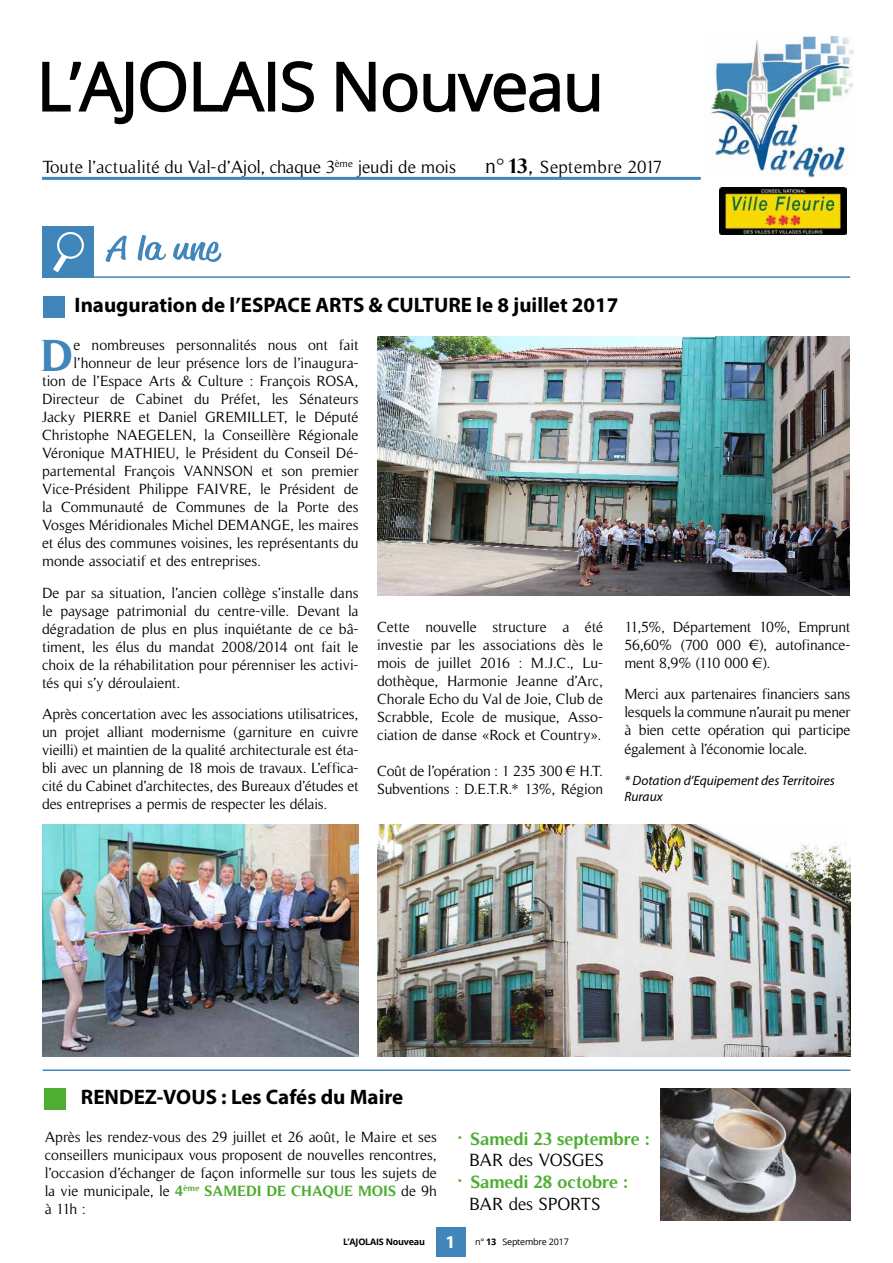
<style>
.page{position:relative;width:893px;height:1263px;background:#fff}
.page>*{position:absolute;margin:0;border:0;box-sizing:border-box;transform-origin:0 0}
.t1{font:67.5px "Open Sans";letter-spacing:-.025em;color:#000}
.t2{font:700 45.45px "Timeless";color:#4186ba}
.t3{font:700 21px "Myriad Pro";color:#000}
.t4{font:18px "Timeless";color:#000}
.t5{font:700 18px "Timeless";letter-spacing:-.005em;color:#4ead33}
.t6{font:15px/18px "Timeless";letter-spacing:-.005em;color:#000;text-align:justify}
.t7{font:italic 13.5px/16.2px "Myriad Pro";color:#000}
.t8{font:700 9px "Open Sans";letter-spacing:-.025em;color:#000}
.s1{font-size:21px}
.s2{font-weight:700;font-size:21px}
.s3{font-weight:700;color:#4ead33}
.s4{font-family:"Myriad Pro";font-size:18px;color:#fff}
.s5{font-weight:400}
</style>
<div class="page">
<div style="left:436px;top:1227px;width:29px;height:29px;background:#4186ba"></div>
<img style="left:710px;top:36px;width:144px;height:141px">
<svg style="left:42px;top:61px;width:92px;height:64px"></svg>
<svg style="left:140px;top:61px;width:47px;height:52px"></svg>
<svg style="left:193px;top:61px;width:72px;height:51px"></svg>
<div style="left:268px;top:62px;width:7px;height:50px;border:2px solid #000"></div>
<svg style="left:282px;top:61px;width:32px;height:52px"></svg>
<svg style="left:336px;top:61px;width:40px;height:51px"></svg>
<svg style="left:382px;top:73px;width:178px;height:40px"></svg>
<svg style="left:567px;top:73px;width:33px;height:40px"></svg>
<img style="left:719px;top:187px;width:127px;height:47px">
<hr style="left:42px;top:177px;width:659px;height:3px;background:#4186ba">
<hr style="left:43px;top:276px;width:807px;height:2px;background:#4186ba">
<div style="left:43px;top:226px;width:51px;height:52px;background:#4186ba"></div>
<svg style="left:53px;top:232px;width:31px;height:40px"></svg>
<svg style="left:106px;top:235px;width:115px;height:27px"></svg>
<div style="left:44px;top:297px;width:21px;height:21px;background:#4186ba"></div>
<div style="left:44px;top:1088px;width:21px;height:21px;background:#4ead33"></div>
<hr style="left:43px;top:1069px;width:807px;height:2px;background:#4186ba">
<img style="left:661px;top:1088px;width:189px;height:132px">
<img style="left:377px;top:337px;width:473px;height:259px">
<img style="left:377px;top:825px;width:473px;height:232px">
<img style="left:42px;top:825px;width:317px;height:232px">
<h1 class="t1" style="left:36px;top:40px;width:569px">L’AJOLAIS Nouveau</h1>
<p class="t4" style="left:43px;top:157px;width:415px">Toute l’actualité du Val-d’Ajol, chaque 3<sup>ème</sup> jeudi de mois</p>
<p class="t4" style="left:485px;top:157px;width:178px"><span class="s1">n°</span> <span class="s2">13</span><span class="s1">,</span> Septembre 2017</p>
<h3 class="t3" style="left:75px;top:292px;width:545px">Inauguration de l’ESPACE ARTS &amp; CULTURE le 8 juillet 2017</h3>
<h2 class="t2" style="left:42px;top:329px;width:33px">D</h2>
<p class="t6" style="left:74px;top:336px;width:287px">e nombreuses personnalités nous ont fait</p>
<p class="t6" style="left:74px;top:354px;width:287px">l’honneur de leur présence lors de l’inaugura-</p>
<p class="t6" style="left:42px;top:372px;width:318px">tion de l’Espace Arts &amp; Culture : François ROSA,</p>
<p class="t6" style="left:42px;top:390px;width:318px">Directeur de Cabinet du Préfet, les Sénateurs</p>
<p class="t6" style="left:42px;top:408px;width:318px">Jacky PIERRE et Daniel GREMILLET, le Député</p>
<p class="t6" style="left:42px;top:426px;width:318px">Christophe NAEGELEN, la Conseillère Régionale</p>
<p class="t6" style="left:42px;top:444px;width:318px">Véronique MATHIEU, le Président du Conseil Dé-</p>
<p class="t6" style="left:42px;top:462px;width:318px">partemental François VANNSON et son premier</p>
<p class="t6" style="left:42px;top:480px;width:318px">Vice-Président Philippe FAIVRE, le Président de</p>
<p class="t6" style="left:42px;top:498px;width:318px">la Communauté de Communes de la Porte des</p>
<p class="t6" style="left:42px;top:516px;width:318px">Vosges Méridionales Michel DEMANGE, les maires</p>
<p class="t6" style="left:42px;top:534px;width:318px">et élus des communes voisines, les représentants du</p>
<p class="t6" style="left:42px;top:552px;width:221px">monde associatif et des entreprises.</p>
<p class="t6" style="left:42px;top:584px;width:318px">De par sa situation, l’ancien collège s’installe dans le paysage patrimonial du centre-ville. Devant la dégradation de plus en plus inquiétante de ce bâ&shy;timent, les élus du mandat 2008/2014 ont fait le choix de la réhabilitation pour pérenniser les activi&shy;tés qui s’y déroulaient.</p>
<p class="t6" style="left:42px;top:705px;width:318px">Après concertation avec les associations utilisatrices, un projet alliant modernisme (garniture en cuivre vieilli) et maintien de la qualité architecturale est éta&shy;bli avec un planning de 18 mois de travaux. L’effica&shy;cité du Cabinet d’architectes, des Bureaux d’études et des entreprises a permis de respecter les délais.</p>
<p class="t6" style="left:377px;top:618px;width:228px">Cette nouvelle structure a été investie par les associations dès le mois de juillet 2016 : M.J.C., Lu&shy;dothèque, Harmonie Jeanne d’Arc, Chorale Echo du Val de Joie, Club de Scrabble, Ecole de musique, Asso&shy;ciation de danse «Rock et Country».</p>
<p class="t6" style="left:377px;top:762px;width:228px">Coût de l’opération : 1 235 300 € H.T.<br>Subventions : D.E.T.R.* 13%, Région</p>
<p class="t6" style="left:624px;top:618px;width:228px">11,5%, Département 10%, Emprunt 56,60% (700 000 €), autofinance&shy;ment 8,9% (110 000 €).</p>
<p class="t6" style="left:624px;top:685px;width:228px">Merci aux partenaires financiers sans lesquels la commune n’aurait pu mener à bien cette opération qui participe également à l’économie locale.</p>
<p class="t7" style="left:624px;top:772px;width:212px">* Dotation d’Equipement des Territoires<br>Ruraux</p>
<h3 class="t3" style="left:81px;top:1083px;width:324px">RENDEZ-VOUS : Les Cafés du Maire</h3>
<p class="t6" style="left:45px;top:1127px;width:394px">Après les rendez-vous des 29 juillet et 26 août, le Maire et ses conseillers municipaux vous proposent de nouvelles rencontres, l’occasion d’échanger de façon informelle sur tous les sujets de la vie municipale, le <span class="s3">4</span><sup>ème</sup> <span class="s3">SAMEDI DE CHAQUE MOIS</span> de 9h à 11h :</p>
<p class="t5" style="left:458px;top:1128px;width:193px">• Samedi 23 septembre :</p>
<p class="t4" style="left:469px;top:1150px;width:136px">BAR des VOSGES</p>
<p class="t5" style="left:458px;top:1171px;width:171px">• Samedi 28 octobre :</p>
<p class="t4" style="left:469px;top:1193px;width:133px">BAR des SPORTS</p>
<p class="t8" style="left:343px;top:1235px;width:227px">L’AJOLAIS Nouveau <span class="s4">1</span> <span class="s5">n°</span> 13 <span class="s5">Septembre 2017</span></p>
</div>
